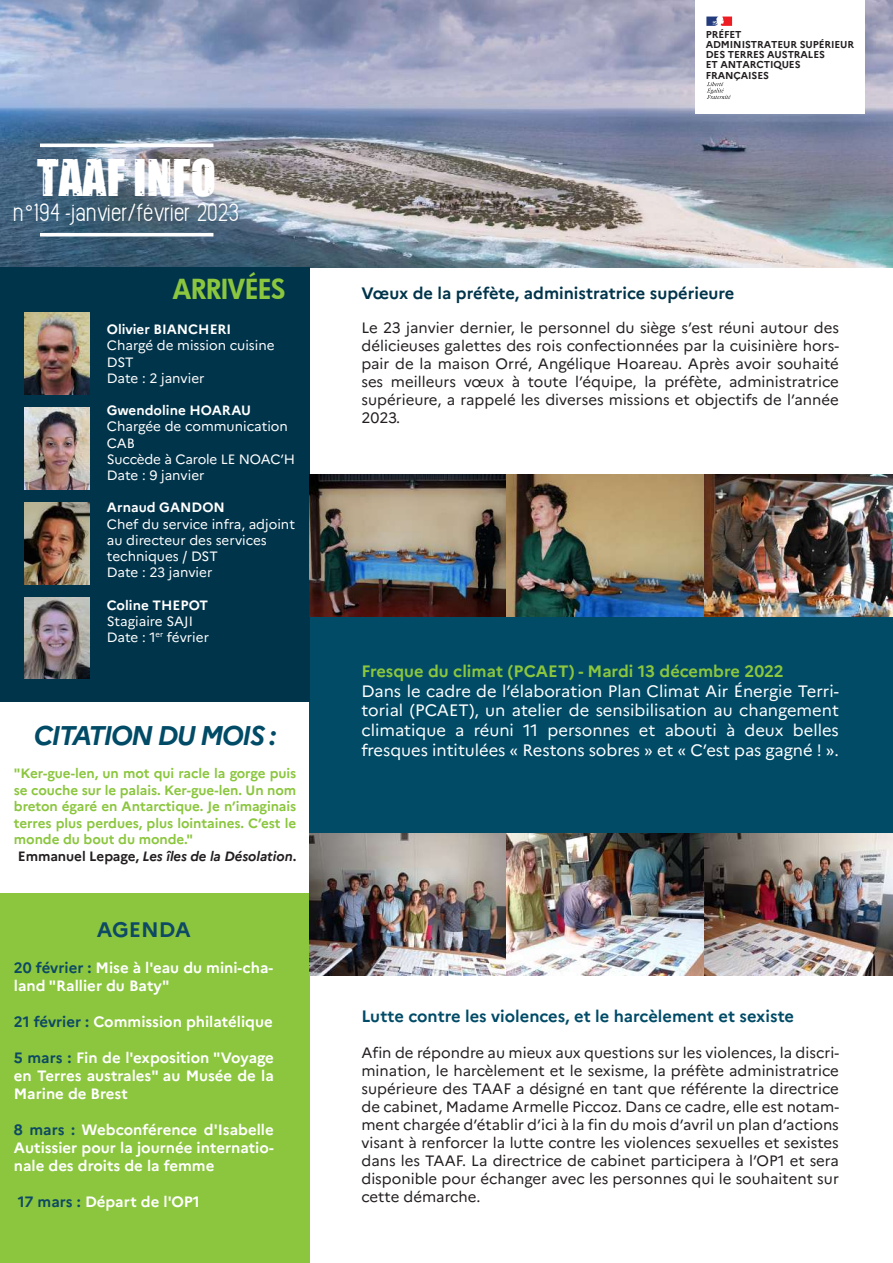
<style>
.page{position:relative;width:893px;height:1263px;background:#fff}
.page>*{position:absolute;margin:0;border:0;box-sizing:border-box;transform-origin:0 0}
.t1{font:46.8px "Impacted 20";color:#fff}
.t2{font:italic 700 27px "Marianne";letter-spacing:-.06em;color:#014b67}
.t3{font:800 27px "Futura";color:#8bc63e}
.t4{font:21.6px "Oval Track";color:#fff}
.t5{font:700 21px "Marianne";color:#0e4965}
.t6{font:16.5px/19.8px "Marianne";color:#fff;text-align:justify}
.t7{font:700 16.5px "Marianne";color:#014b67}
.t8{font:700 16.5px "Marianne";color:#8bc63e}
.t9{font:700 16.5px "Marianne";color:#00344a}
.t10{font:15px/18px "Marianne";color:#231f20;text-align:justify}
.t11{font:700 15px/18px "Marianne";color:#fff;text-align:justify}
.t12{font:700 13.5px/16.5px "Marianne";letter-spacing:-.005em;color:#8bc63e}
.t13{font:13.5px/16.2px "Marianne";color:#fff}
.t14{font:700 13.5px "Marianne";color:#fff}
.t15{font:700 10.05px/10.2px "Marianne";letter-spacing:-.01em;color:#231f20}
.s1{font-family:"Arial"}
.s2{color:#231f20}
.s3{font-style:italic;color:#231f20}
.s4{color:#0e4964}
</style>
<div class="page">
<div style="left:309px;top:615px;width:584px;height:299px;background:#014b67"></div>
<img style="left:0;top:0;width:893px;height:268px">
<div style="left:0;top:268px;width:309px;height:434px;background:#00344a"></div>
<img style="left:25px;top:407px;width:64px;height:82px">
<img style="left:25px;top:502px;width:64px;height:82px">
<img style="left:25px;top:598px;width:64px;height:80px">
<img style="left:25px;top:312px;width:64px;height:82px">
<div style="left:695px;top:0;width:169px;height:113px;background:#fff"></div>
<svg style="left:707px;top:82px;width:24px;height:17px"></svg>
<svg style="left:706px;top:17px;width:26px;height:9px"></svg>
<hr style="left:40px;top:144px;width:173px;height:3px;background:#fff">
<hr style="left:40px;top:233px;width:173px;height:3px;background:#fff">
<div style="left:0;top:893px;width:309px;height:370px;background:#8bc63e"></div>
<img style="left:309px;top:474px;width:584px;height:142px">
<img style="left:309px;top:833px;width:584px;height:143px">
<h1 class="t1" style="left:37px;top:141px;width:180px">TAAF INFO</h1>
<h3 class="t4" style="left:14px;top:200px;width:226px">n<span class="s1">°</span>194 -janvier/février 2023</h3>
<h2 class="t3" style="left:173px;top:271px;width:114px">ARRIVÉES</h2>
<p class="t14" style="left:107px;top:321px;width:126px">Olivier BIANCHERI</p>
<p class="t13" style="left:107px;top:337px;width:169px">Chargé de mission cuisine<br>DST<br>Date : 2 janvier</p>
<p class="t14" style="left:107px;top:402px;width:146px">Gwendoline HOARAU</p>
<p class="t13" style="left:107px;top:418px;width:190px">Chargée de communication<br>CAB<br>Succède à Carole LE NOAC’H<br>Date : 9 janvier</p>
<p class="t14" style="left:107px;top:499px;width:120px">Arnaud GANDON</p>
<p class="t13" style="left:107px;top:516px;width:190px">Chef du service infra, adjoint au directeur des services techniques / DST<br>Date : 23 janvier</p>
<p class="t14" style="left:107px;top:596px;width:103px">Coline THEPOT</p>
<p class="t13" style="left:107px;top:613px;width:104px">Stagiaire SAJI<br>Date : 1<sup>er</sup> février</p>
<h2 class="t2" style="left:34px;top:719px;width:244px">CITATION DU MOIS :</h2>
<p class="t12" style="left:14px;top:765px;width:284px">"Ker-gue-len, un mot qui racle la gorge puis se couche sur le palais. Ker-gue-len. Un nom breton égaré en Antarctique. Je n’imaginais terres plus perdues, plus lointaines. C’est le monde du bout du monde."<br><span class="s2">Emmanuel Lepage,</span> <span class="s3">Les îles de la Désolation</span><span class="s2">.</span></p>
<h3 class="t5" style="left:97px;top:917px;width:95px">AGENDA</h3>
<p class="t11" style="left:14px;top:959px;width:261px"><span class="s4">20 février :</span> Mise à l'eau du mini-cha&shy;land "Rallier du Baty"</p>
<p class="t11" style="left:14px;top:1013px;width:260px"><span class="s4">21 février :</span> Commission philatélique</p>
<p class="t11" style="left:14px;top:1049px;width:261px"><span class="s4">5 mars :</span> Fin de l'exposition "Voyage en Terres australes" au Musée de la Marine de Brest</p>
<p class="t11" style="left:14px;top:1121px;width:261px"><span class="s4">8 mars :</span> Webconférence d'Isabelle Autissier pour la journée internatio&shy;nale des droits de la femme</p>
<p class="t11" style="left:18px;top:1193px;width:183px"><span class="s4">17 mars :</span> Départ de l'OP1</p>
<p class="t15" style="left:706px;top:29px;width:150px">PRÉFET<br>ADMINISTRATEUR SUPÉRIEUR<br>DES TERRES AUSTRALES<br>ET ANTARCTIQUES<br>FRANÇAISES</p>
<p class="t9" style="left:361px;top:283px;width:374px">Vœux de la préfète, administratrice supérieure</p>
<p class="t10" style="left:361px;top:318px;width:479px">Le 23 janvier dernier, le personnel du siège s’est réuni autour des délicieuses galettes des rois confectionnées par la cuisinière hors&shy;pair de la maison Orré, Angélique Hoareau. Après avoir souhaité ses meilleurs vœux à toute l’équipe, la préfète, administratrice supérieure, a rappelé les diverses missions et objectifs de l’année 2023.</p>
<p class="t8" style="left:361px;top:661px;width:424px">Fresque du climat (PCAET) - Mardi 13 décembre 2022</p>
<p class="t6" style="left:361px;top:681px;width:479px">Dans le cadre de l’élaboration Plan Climat Air Énergie Terri&shy;torial (PCAET), un atelier de sensibilisation au changement climatique a réuni 11 personnes et abouti à deux belles fresques intitulées « Restons sobres » et « C’est pas gagné ! ».</p>
<p class="t7" style="left:361px;top:1006px;width:434px">Lutte contre les violences, et le harcèlement et sexiste</p>
<p class="t10" style="left:361px;top:1044px;width:479px">Afin de répondre au mieux aux questions sur les violences, la discri&shy;mination, le harcèlement et le sexisme, la préfète administratrice supérieure des TAAF a désigné en tant que référente la directrice de cabinet, Madame Armelle Piccoz. Dans ce cadre, elle est notam&shy;ment chargée d’établir d’ici à la fin du mois d’avril un plan d’actions visant à renforcer la lutte contre les violences sexuelles et sexistes dans les TAAF. La directrice de cabinet participera à l’OP1 et sera disponible pour échanger avec les personnes qui le souhaitent sur cette démarche.</p>
</div>
